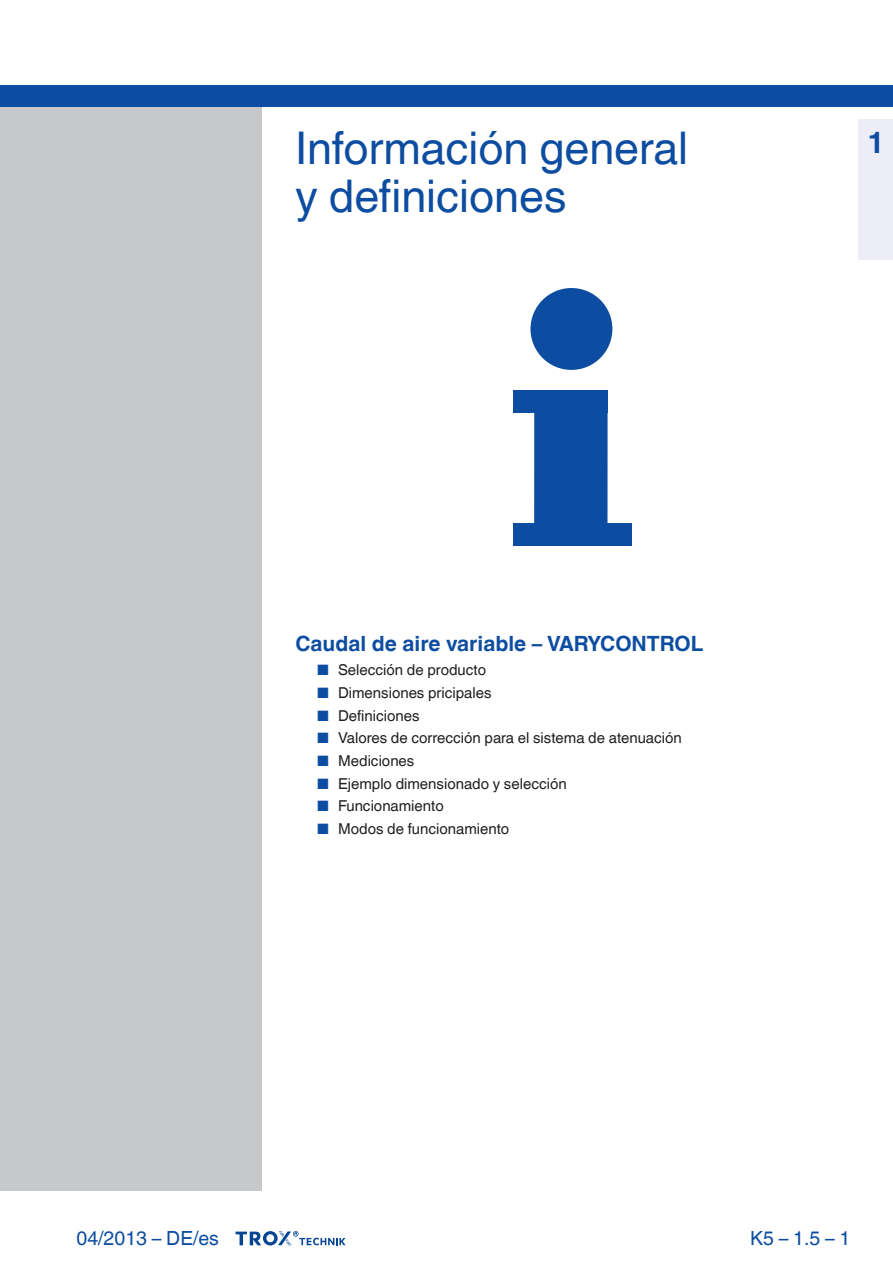
<style>
.page{position:relative;width:893px;height:1263px;background:#fff}
.page>*{position:absolute;margin:0;border:0;box-sizing:border-box;transform-origin:0 0}
.leaflet_head1{font:45px "TROX Helvetica";color:#0d4da1}
.Register-Tab-Ziffern{font:700 30px "TROX Helvetica";color:#0d4da1}
.leaflet_intro_descr{font:700 21px "TROX Helvetica";color:#0d4da1}
.country{font:19.5px "TROX Helvetica";color:#0d4da1}
.pagina_li-re{font:19.5px "TROX Helvetica";color:#0d4da1}
.t1{font:15px "TROX Helvetica";color:#231f20}
.s1{color:#0d4da1}
</style>
<div class="page">
<div style="left:0;top:106px;width:261px;height:1084px;background:#c7c8ca"></div>
<div style="left:0;top:85px;width:893px;height:21px;background:#0d4da1"></div>
<svg style="left:236px;top:1231px;width:110px;height:15px"></svg>
<div style="left:534px;top:413px;width:74px;height:110px;background:#0d4da1"></div>
<div style="left:513px;top:390px;width:95px;height:23px;background:#0d4da1"></div>
<div style="left:530px;top:288px;width:82px;height:82px;background:#0d4da1;border-radius:50%"></div>
<div style="left:513px;top:523px;width:118px;height:23px;background:#0d4da1"></div>
<div style="left:859px;top:119px;width:34px;height:140px;background:#ecedf6"></div>
<p class="leaflet_head1" style="left:296px;top:122px;width:394px">Información general</p>
<p class="leaflet_head1" style="left:296px;top:170px;width:272px">y definiciones</p>
<p class="Register-Tab-Ziffern" style="left:867px;top:125px;width:19px">1</p>
<p class="leaflet_intro_descr" style="left:296px;top:631px;width:409px">Caudal de aire variable – VARYCONTROL</p>
<p class="t1" style="left:317px;top:661px;width:171px"><span class="s1">■</span> Selección de producto</p>
<p class="t1" style="left:317px;top:684px;width:176px"><span class="s1">■</span> Dimensiones pricipales</p>
<p class="t1" style="left:317px;top:707px;width:104px"><span class="s1">■</span> Definiciones</p>
<p class="t1" style="left:317px;top:729px;width:367px"><span class="s1">■</span> Valores de corrección para el sistema de atenuación</p>
<p class="t1" style="left:317px;top:752px;width:99px"><span class="s1">■</span> Mediciones</p>
<p class="t1" style="left:317px;top:775px;width:251px"><span class="s1">■</span> Ejemplo dimensionado y selección</p>
<p class="t1" style="left:317px;top:797px;width:128px"><span class="s1">■</span> Funcionamiento</p>
<p class="t1" style="left:317px;top:820px;width:194px"><span class="s1">■</span> Modos de funcionamiento</p>
<p class="country" style="left:77px;top:1227px;width:144px">04/2013 – DE/es</p>
<p class="pagina_li-re" style="left:750px;top:1227px;width:102px">K5 – 1.5 – 1</p>
</div>
